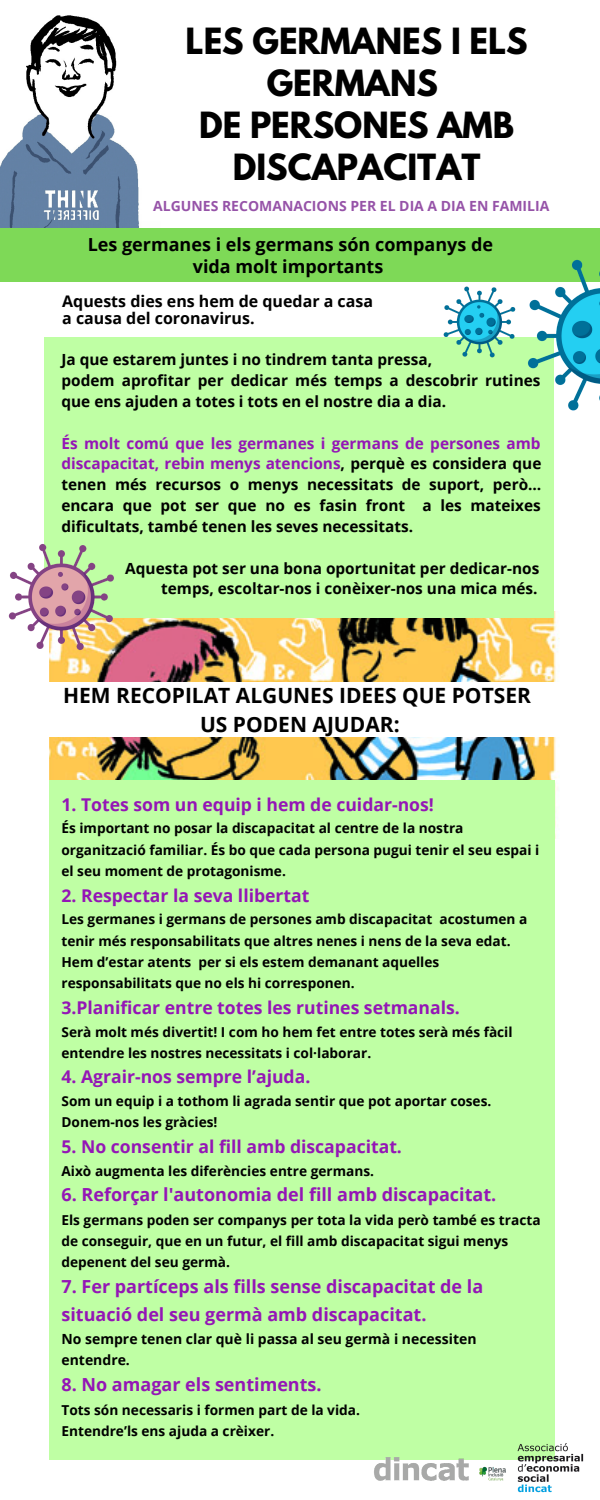
<style>
.page{position:relative;width:600px;height:1500px;background:#fff}
.page>*{position:absolute;margin:0;border:0;box-sizing:border-box;transform-origin:0 0}
.t1{font:700 32px/42.1px "League Spartan";color:#000;text-align:center}
.t2{font:700 21px/29.2px "Open Sans";color:#000;text-align:center}
.t3{font:700 18px/27.9px "Open Sans";color:#9416b6}
.t4{font:700 18px/21.8px "Open Sans";color:#000;text-align:center}
.t5{font:700 17.6px "Open Sans";color:#9416b6}
.t6{font:700 16px/16.5px "Open Sans";color:#000}
.t7{font:700 15.4px/20.8px "Open Sans";color:#000}
.t8{font:700 14px/21.3px "Open Sans";color:#000}
.t9{font:700 14px "Open Sans";color:#9653a8}
.t10{font:700 13.7px/21.3px "Open Sans";color:#000}
.s1{color:#9416b6}
</style>
<div class="page">
<img style="left:0;top:15px;width:139px;height:213px">
<div style="left:0;top:228px;width:600px;height:54px;background:#7ed957"></div>
<img style="left:49px;top:612px;width:511px;height:226px">
<div style="left:49px;top:780px;width:506px;height:680px;background:#bfffa4"></div>
<div style="left:45px;top:338px;width:509px;height:280px;background:#bfffa4"></div>
<img style="left:519px;top:259px;width:81px;height:152px">
<img style="left:8px;top:538px;width:113px;height:118px">
<img style="left:440px;top:286px;width:79px;height:72px">
<div style="left:45px;top:682px;width:536px;height:55px;background:#fff"></div>
<img style="left:374px;top:1457px;width:132px;height:24px">
<img style="left:517px;top:1443px;width:67px;height:50px">
<h1 class="t1" style="left:186px;top:24px;width:344px">LES GERMANES I ELS<br>GERMANS<br>DE PERSONES AMB<br>DISCAPACITAT</h1>
<p class="t9" style="left:153px;top:196px;width:398px">ALGUNES RECOMANACIONS PER EL DIA A DIA EN FAMILIA</p>
<h3 class="t4" style="left:88px;top:233px;width:407px">Les germanes i els germans són companys de vida molt importants</h3>
<p class="t6" style="left:62px;top:293px;width:312px">Aquests dies ens hem de quedar a casa a causa del coronavirus.</p>
<p class="t7" style="left:61px;top:349px;width:481px">Ja que estarem juntes i no tindrem tanta pressa,<br>podem aprofitar per dedicar més temps a descobrir rutines que ens ajuden a totes i tots en el nostre dia a dia.</p>
<p class="t7" style="left:61px;top:432px;width:481px;text-align:justify"><span class="s1">És molt comú que les germanes i germans de persones amb discapacitat, rebin menys atencions</span>, perquè es considera que tenen més recursos o menys necessitats de suport, però… encara que pot ser que no es fasin front a les mateixes dificultats, també tenen les seves necessitats.</p>
<p class="t7" style="left:125px;top:557px;width:415px;text-align:right">Aquesta pot ser una bona oportunitat per dedicar-nos temps, escoltar-nos i conèixer-nos una mica més.</p>
<h2 class="t2" style="left:63px;top:680px;width:469px">HEM RECOPILAT ALGUNES IDEES QUE POTSER<br>US PODEN AJUDAR:</h2>
<p class="t5" style="left:61px;top:792px;width:374px">1. Totes som un equip i hem de cuidar-nos!</p>
<p class="t10" style="left:61px;top:818px;width:479px">És important no posar la discapacitat al centre de la nostra organització familiar. És bo que cada persona pugui tenir el seu espai i el seu moment de protagonisme.</p>
<p class="t5" style="left:61px;top:883px;width:249px">2. Respectar la seva llibertat</p>
<p class="t10" style="left:61px;top:908px;width:467px">Les germanes i germans de persones amb discapacitat acostumen a tenir més responsabilitats que altres nenes i nens de la seva edat.<br>Hem d’estar atents per si els estem demanant aquelles responsabilitats que no els hi corresponen.</p>
<p class="t5" style="left:61px;top:995px;width:400px">3.Planificar entre totes les rutines setmanals.</p>
<p class="t10" style="left:61px;top:1021px;width:453px">Serà molt més divertit! I com ho hem fet entre totes serà més fàcil entendre les nostres necessitats i col·laborar.</p>
<p class="t5" style="left:61px;top:1065px;width:250px">4. Agrair-nos sempre l’ajuda.</p>
<p class="t10" style="left:61px;top:1090px;width:431px">Som un equip i a tothom li agrada sentir que pot aportar coses.<br>Donem-nos les gràcies!</p>
<p class="t5" style="left:61px;top:1134px;width:342px">5. No consentir al fill amb discapacitat.</p>
<p class="t10" style="left:61px;top:1160px;width:314px">Això augmenta les diferències entre germans.</p>
<h3 class="t3" style="left:61px;top:1180px;width:436px">6. Reforçar l'autonomia del fill amb discapacitat.</h3>
<p class="t10" style="left:61px;top:1209px;width:481px">Els germans poden ser companys per tota la vida però també es tracta de conseguir, que en un futur, el fill amb discapacitat sigui menys depenent del seu germà.</p>
<h3 class="t3" style="left:61px;top:1272px;width:423px">7. Fer partíceps als fills sense discapacitat de la situació del seu germà amb discapacitat.</h3>
<p class="t8" style="left:61px;top:1328px;width:417px">No sempre tenen clar què li passa al seu germà i necessiten entendre.</p>
<h3 class="t3" style="left:61px;top:1370px;width:262px">8. No amagar els sentiments.</h3>
<p class="t10" style="left:61px;top:1399px;width:300px">Tots són necessaris i formen part de la vida.<br>Entendre’ls ens ajuda a crèixer.</p>
</div>
